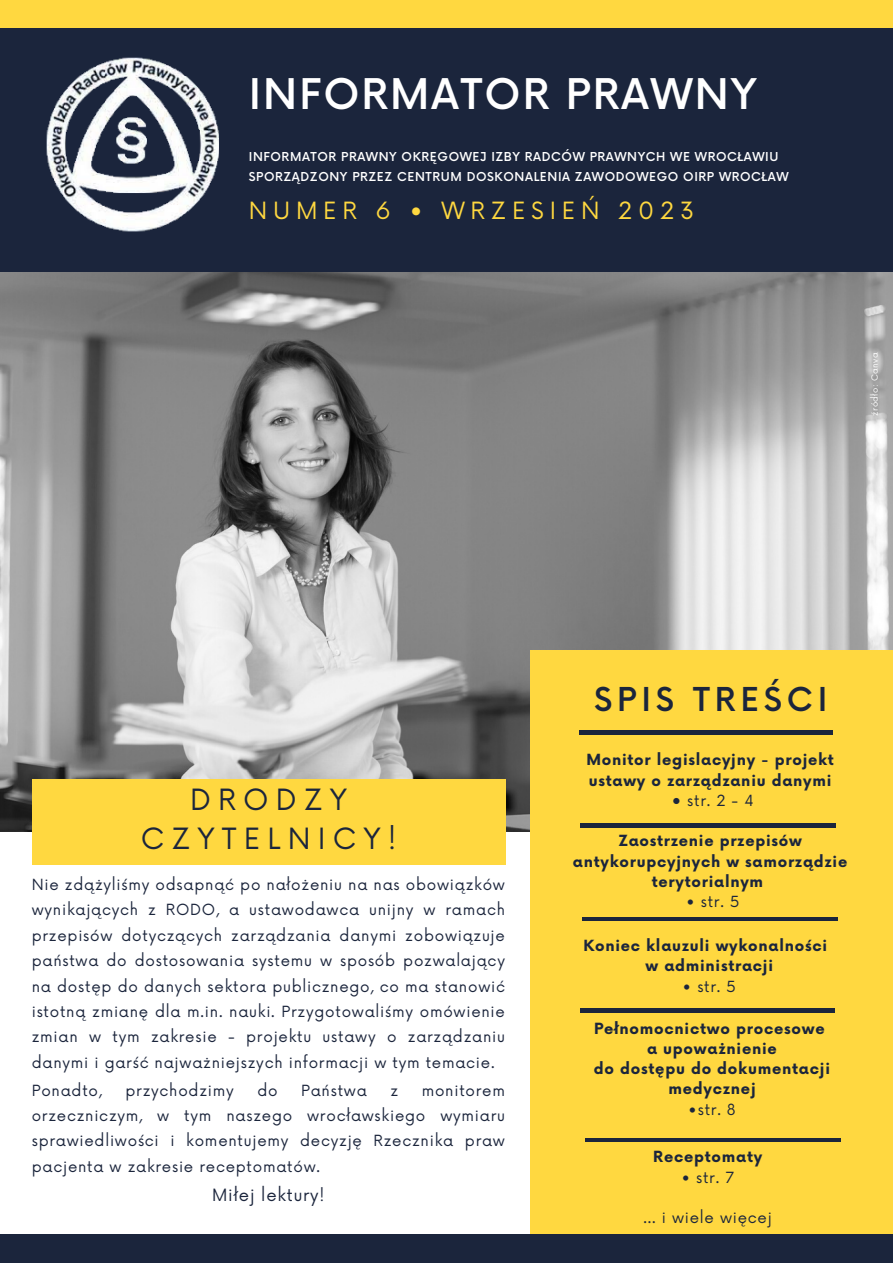
<style>
.page{position:relative;width:893px;height:1264px;background:#fff}
.page>*{position:absolute;margin:0;border:0;box-sizing:border-box;transform-origin:0 0}
.t1{font:500 41.25px "Now";letter-spacing:.05em;color:#fff}
.t2{font:500 32.1px "Now";letter-spacing:.15em;color:#1b253c}
.t3{font:28.5px/39.3px "Now";letter-spacing:.25em;color:#1b253c;text-align:center}
.t4{font:23.1px "Now";letter-spacing:.25em;color:#ffd840}
.t5{font:16.5px "Now";letter-spacing:.05em;color:#1b253c}
.t6{font:15px/25.3px "Now";letter-spacing:.05em;color:#1b253c;text-align:justify}
.t7{font:700 15px/20.2px "Now";letter-spacing:.05em;color:#1b253c;text-align:center}
.t8{font:500 12px "Now";letter-spacing:.05em;color:#fff}
.t9{font:8.4px "Now";letter-spacing:.05em;color:#fff}
.s1{font-weight:700}
</style>
<div class="page">
<img style="left:0;top:272px;width:892px;height:559px">
<div style="left:0;top:28px;width:892px;height:244px;background:#1b253c"></div>
<div style="left:530px;top:649px;width:362px;height:604px;background:#ffd840"></div>
<hr style="left:580px;top:731px;width:252px;height:3px;background:#1b253c">
<hr style="left:585px;top:1138px;width:255px;height:3px;background:#1b253c">
<hr style="left:582px;top:917px;width:256px;height:3px;background:#1b253c">
<div style="left:0;top:0;width:892px;height:27px;background:#ffd840"></div>
<div style="left:0;top:1234px;width:892px;height:28px;background:#1b253c"></div>
<div style="left:32px;top:779px;width:473px;height:85px;background:#ffd840"></div>
<img style="left:46px;top:57px;width:173px;height:175px">
<hr style="left:580px;top:824px;width:255px;height:3px;background:#1b253c">
<hr style="left:580px;top:1008px;width:254px;height:4px;background:#1b253c">
<p class="t1" style="left:249px;top:72px;width:509px">INFORMATOR PRAWNY</p>
<p class="t8" style="left:249px;top:150px;width:531px">INFORMATOR PRAWNY OKRĘGOWEJ IZBY RADCÓW PRAWNYCH WE WROCŁAWIU</p>
<p class="t8" style="left:249px;top:170px;width:541px">SPORZĄDZONY PRZEZ CENTRUM DOSKONALENIA ZAWODOWEGO OIRP WROCŁAW</p>
<p class="t4" style="left:249px;top:198px;width:447px">NUMER 6 • WRZESIEŃ 2023</p>
<p class="t9" style="left:870px;top:416px;width:65px;rotate:-90deg">źródło: Canva</p>
<p class="t3" style="left:141px;top:781px;width:257px">DRODZY<br>CZYTELNICY!</p>
<p class="t6" style="left:32px;top:872px;width:474px">Nie zdążyliśmy odsapnąć po nałożeniu na nas obowiązków wynikających z RODO, a ustawodawca unijny w ramach przepisów dotyczących zarządzania danymi zobowiązuje państwa do dostosowania systemu w sposób pozwalający na dostęp do danych sektora publicznego, co ma stanowić istotną zmianę dla m.in. nauki. Przygotowaliśmy omówienie zmian w tym zakresie - projektu ustawy o zarządzaniu danymi i garść najważniejszych informacji w tym temacie.</p>
<p class="t6" style="left:32px;top:1078px;width:72px">Ponadto,</p>
<p class="t6" style="left:125px;top:1078px;width:110px">przychodzimy</p>
<p class="t6" style="left:257px;top:1078px;width:22px">do</p>
<p class="t6" style="left:301px;top:1078px;width:67px">Państwa</p>
<p class="t6" style="left:390px;top:1078px;width:9px">z</p>
<p class="t6" style="left:32px;top:1078px;width:474px;text-indent:390px">monitorem orzeczniczym, w tym naszego wrocławskiego wymiaru sprawiedliwości i komentujemy decyzję Rzecznika praw pacjenta w zakresie receptomatów.</p>
<p class="t5" style="left:212px;top:1185px;width:114px">Miłej lektury!</p>
<p class="t2" style="left:594px;top:682px;width:235px">SPIS TREŚCI</p>
<p class="t7" style="left:586px;top:750px;width:249px;text-align:left">Monitor legislacyjny - projekt ustawy o zarządzaniu danymi</p>
<p class="t6" style="left:671px;top:788px;width:83px"><span class="s1">•</span>str.2-4</p>
<p class="t7" style="left:573px;top:831px;width:276px">Zaostrzenie przepisów antykorupcyjnych w samorządzie terytorialnym</p>
<p class="t6" style="left:686px;top:889px;width:55px">• str. 5</p>
<p class="t7" style="left:583px;top:936px;width:245px">Koniec klauzuli wykonalności w administracji</p>
<p class="t6" style="left:682px;top:974px;width:55px">• str. 5</p>
<p class="t7" style="left:594px;top:1018px;width:232px">Pełnomocnictwo procesowe</p>
<p class="t7" style="left:647px;top:1039px;width:131px">a upoważnienie</p>
<p class="t7" style="left:594px;top:1059px;width:237px">do dostępu do dokumentacji medycznej</p>
<p class="t6" style="left:688px;top:1097px;width:49px">•str. 8</p>
<p class="t7" style="left:653px;top:1147px;width:110px">Receptomaty</p>
<p class="t6" style="left:681px;top:1165px;width:54px">• str. 7</p>
<p class="t6" style="left:643px;top:1205px;width:130px">... i wiele więcej</p>
</div>
